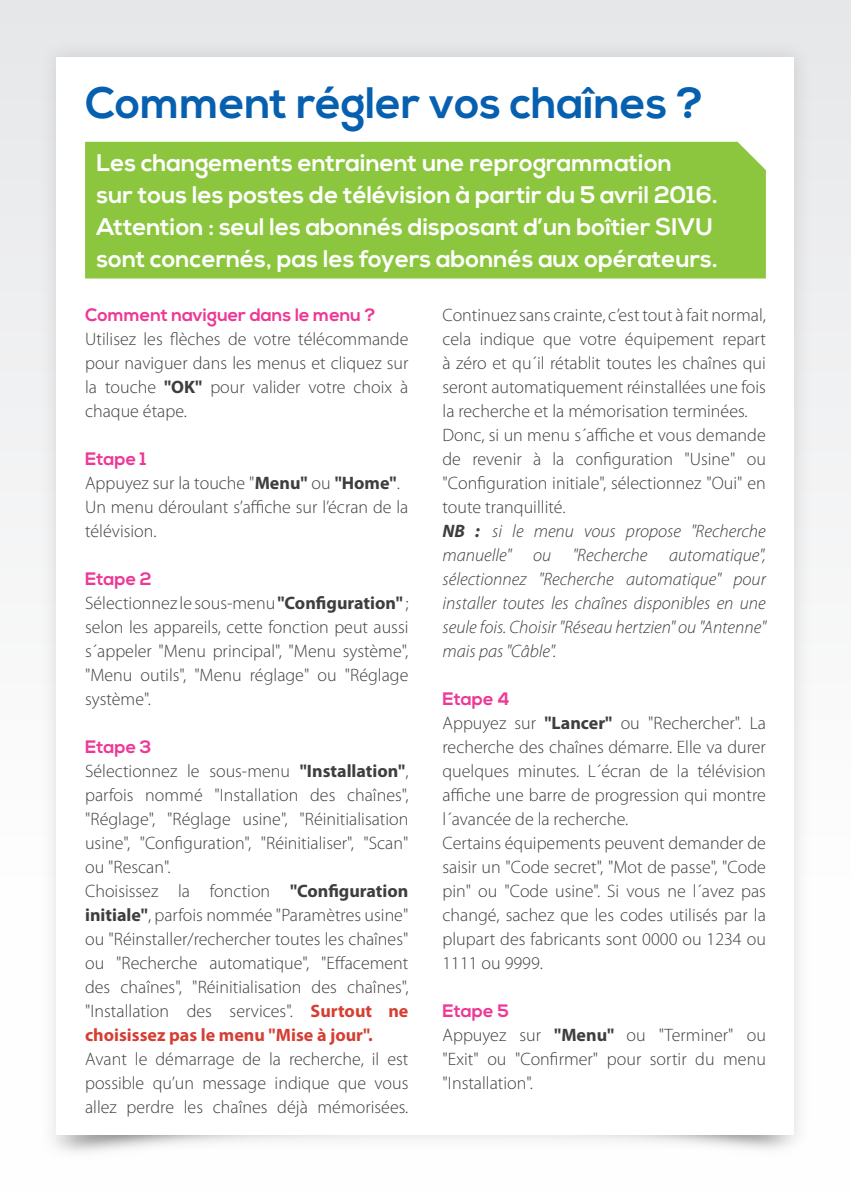
<style>
.page{position:relative;width:851px;height:1191px;background:#fff}
.page>*{position:absolute;margin:0;border:0;box-sizing:border-box;transform-origin:0 0}
.t1{font:700 44px "Nexa";color:#0760af}
.t2{font:700 24px/32px "Nexa";color:#fff}
.t3{font:300 18px/24px "Myriad Pro";color:#3e3e3f;text-align:justify}
.t4{font:italic 300 18px/24px "Myriad Pro";color:#3e3e3f;text-align:justify}
.t5{font:700 18px "Nexa";color:#ed3896}
.s1{font-weight:700}
.s2{font-weight:700;color:#d53f33}
</style>
<div class="page">
<div style="left:0;top:0;width:850px;height:1191px;background:linear-gradient(to bottom,#e7e8ea,#fff)"></div>
<img style="left:21px;top:1083px;width:382px;height:85px">
<img style="left:440px;top:1081px;width:383px;height:86px">
<div style="left:38px;top:38px;width:774px;height:1115px;background:#231f20;opacity:.15"></div>
<div style="left:57px;top:57px;width:737px;height:1077px;background:#fff"></div>
<div style="left:85px;top:142px;width:680px;height:136px;background:#8bc63e"></div>
<p class="t1" style="left:85px;top:77px;width:620px">Comment régler vos chaînes ?</p>
<p class="t2" style="left:96px;top:148px;width:577px">Les changements entrainent une reprogrammation</p>
<p class="t2" style="left:96px;top:180px;width:623px">sur tous les postes de télévision à partir du 5 avril 2016.<br>Attention : seul les abonnés disposant d’un boîtier SIVU</p>
<p class="t2" style="left:96px;top:244px;width:622px">sont concernés, pas les foyers abonnés aux opérateurs.</p>
<p class="t5" style="left:85px;top:304px;width:292px">Comment naviguer dans le menu ?</p>
<p class="t3" style="left:85px;top:327px;width:325px">Utilisez les flèches de votre télécommande pour naviguer dans les menus et cliquez sur la touche <span class="s1">"OK"</span> pour valider votre choix à chaque étape.</p>
<p class="t5" style="left:85px;top:448px;width:63px">Etape 1</p>
<p class="t3" style="left:85px;top:471px;width:316px">Appuyez sur la touche "<span class="s1">Menu"</span> ou <span class="s1">"Home"</span>.</p>
<p class="t3" style="left:85px;top:495px;width:325px">Un menu déroulant s’affiche sur l’écran de la télévision.</p>
<p class="t5" style="left:85px;top:568px;width:68px">Etape 2</p>
<p class="t3" style="left:85px;top:591px;width:325px">Sélectionnez le sous-menu <span class="s1">"Configuration"</span> ; selon les appareils, cette fonction peut aussi s´appeler "Menu principal", "Menu système", "Menu outils", "Menu réglage" ou "Réglage système".</p>
<p class="t5" style="left:85px;top:736px;width:68px">Etape 3</p>
<p class="t3" style="left:85px;top:759px;width:325px">Sélectionnez le sous-menu <span class="s1">"Installation"</span>, parfois nommé "Installation des chaînes", "Réglage", "Réglage usine", "Réinitialisation usine", "Configuration", "Réinitialiser", "Scan" ou "Rescan".</p>
<p class="t3" style="left:85px;top:879px;width:325px">Choisissez la fonction <span class="s1">"Configuration initiale"</span>, parfois nommée "Paramètres usine" ou "Réinstaller/rechercher toutes les chaînes" ou "Recherche automatique", "Effacement des chaînes", "Réinitialisation des chaînes", "Installation des services". <span class="s2">Surtout ne choisissez pas le menu "Mise à jour".</span></p>
<p class="t3" style="left:85px;top:1047px;width:325px">Avant le démarrage de la recherche, il est possible qu’un message indique que vous allez perdre les chaînes déjà mémorisées.</p>
<p class="t3" style="left:442px;top:303px;width:325px">Continuez sans crainte, c’est tout à fait normal, cela indique que votre équipement repart à zéro et qu´il rétablit toutes les chaînes qui seront automatiquement réinstallées une fois la recherche et la mémorisation terminées.</p>
<p class="t3" style="left:442px;top:423px;width:325px">Donc, si un menu s´affiche et vous demande de revenir à la configuration "Usine" ou "Configuration initiale", sélectionnez "Oui" en toute tranquillité.</p>
<p class="t4" style="left:442px;top:519px;width:325px"><span class="s1">NB :</span> si le menu vous propose "Recherche manuelle" ou "Recherche automatique", sélectionnez "Recherche automatique" pour installer toutes les chaînes disponibles en une seule fois. Choisir "Réseau hertzien" ou "Antenne" mais pas "Câble".</p>
<p class="t5" style="left:442px;top:688px;width:69px">Etape 4</p>
<p class="t3" style="left:442px;top:711px;width:325px">Appuyez sur <span class="s1">"Lancer"</span> ou "Rechercher". La recherche des chaînes démarre. Elle va durer quelques minutes. L´écran de la télévision affiche une barre de progression qui montre l´avancée de la recherche.</p>
<p class="t3" style="left:442px;top:831px;width:325px">Certains équipements peuvent demander de saisir un "Code secret", "Mot de passe", "Code pin" ou "Code usine". Si vous ne l´avez pas changé, sachez que les codes utilisés par la plupart des fabricants sont 0000 ou 1234 ou 1111 ou 9999.</p>
<p class="t5" style="left:442px;top:1000px;width:68px">Etape 5</p>
<p class="t3" style="left:442px;top:1023px;width:325px">Appuyez sur <span class="s1">"Menu"</span> ou "Terminer" ou "Exit" ou "Confirmer" pour sortir du menu "Installation".</p>
</div>
